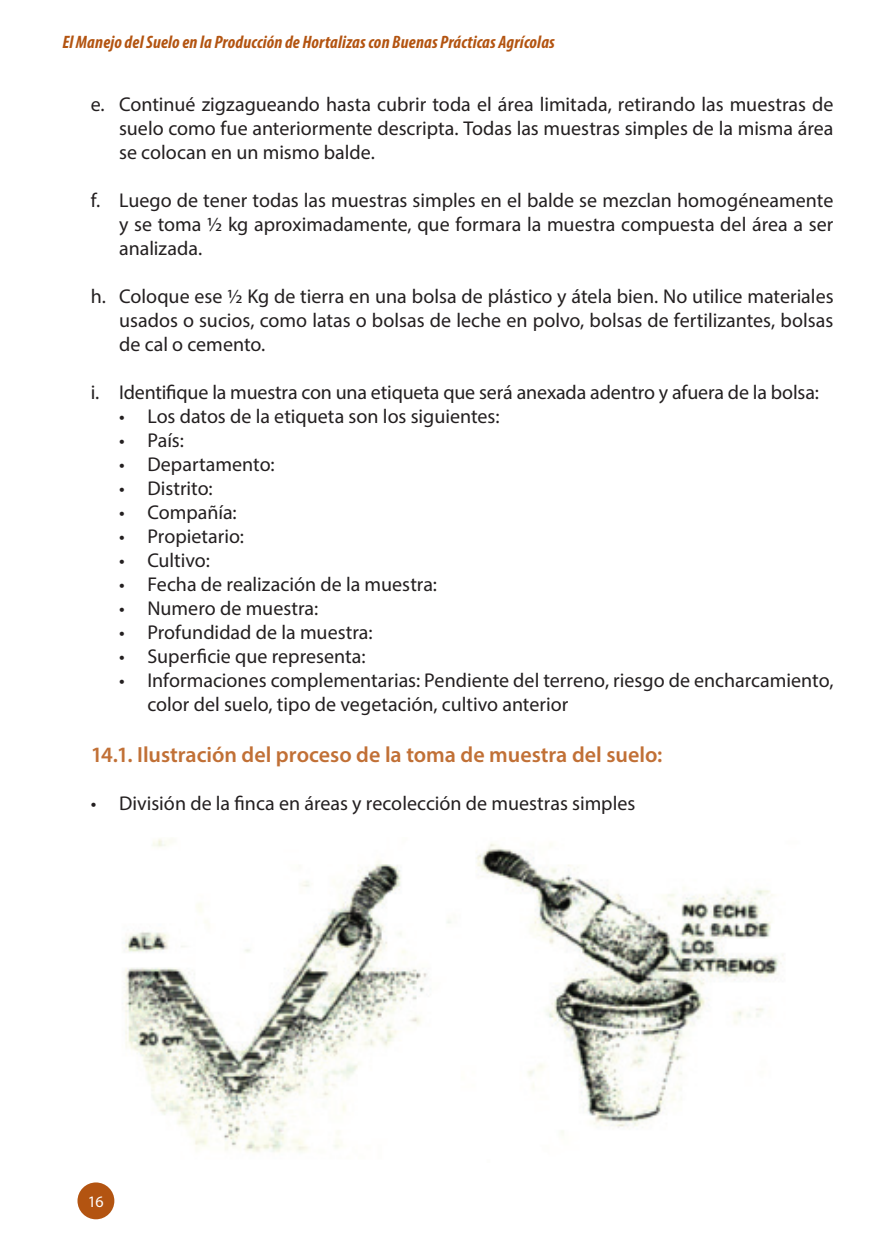
<style>
.page{position:relative;width:896px;height:1236px;background:#fff}
.page>*{position:absolute;margin:0;border:0;box-sizing:border-box;transform-origin:0 0}
.t1{font:600 22px "Myriad Pro";color:#c17036}
.t2{font:20px/24px "Myriad Pro";color:#231f20;text-align:justify}
.t3{font:italic 700 condensed 18px "Myriad Pro";letter-spacing:.01em;color:#b35411}
.t4{font:16px "Myriad Pro";color:#fff}
</style>
<div class="page">
<div style="left:77px;top:1182px;width:37px;height:37px;background:#b35411;border-radius:50%"></div>
<img style="left:122px;top:838px;width:663px;height:314px">
<p class="t3" style="left:62px;top:31px;width:494px">El Manejo del Suelo en la Producción de Hortalizas con Buenas Prácticas Agrícolas</p>
<p class="t2" style="left:119px;top:92px;width:716px;text-indent:-28px">e. Continué zigzagueando hasta cubrir toda el área limitada, retirando las muestras de suelo como fue anteriormente descripta. Todas las muestras simples de la misma área se colocan en un mismo balde.</p>
<p class="t2" style="left:119px;top:188px;width:716px;text-indent:-28px">f. Luego de tener todas las muestras simples en el balde se mezclan homogéneamente y se toma ½ kg aproximadamente, que formara la muestra compuesta del área a ser analizada.</p>
<p class="t2" style="left:119px;top:284px;width:716px;text-indent:-28px">h. Coloque ese ½ Kg de tierra en una bolsa de plástico y átela bien. No utilice materiales usados o sucios, como latas o bolsas de leche en polvo, bolsas de fertilizantes, bolsas de cal o cemento.</p>
<p class="t2" style="left:91px;top:380px;width:729px">i. Identifique la muestra con una etiqueta que será anexada adentro y afuera de la bolsa:</p>
<p class="t2" style="left:119px;top:404px;width:382px">• Los datos de la etiqueta son los siguientes:</p>
<p class="t2" style="left:119px;top:428px;width:66px">• País:</p>
<p class="t2" style="left:119px;top:452px;width:157px">• Departamento:</p>
<p class="t2" style="left:119px;top:476px;width:95px">• Distrito:</p>
<p class="t2" style="left:119px;top:500px;width:119px">• Compañía:</p>
<p class="t2" style="left:119px;top:524px;width:126px">• Propietario:</p>
<p class="t2" style="left:119px;top:548px;width:92px">• Cultivo:</p>
<p class="t2" style="left:119px;top:572px;width:319px">• Fecha de realización de la muestra:</p>
<p class="t2" style="left:119px;top:596px;width:201px">• Numero de muestra:</p>
<p class="t2" style="left:119px;top:620px;width:255px">• Profundidad de la muestra:</p>
<p class="t2" style="left:119px;top:644px;width:248px">• Superficie que representa:</p>
<p class="t2" style="left:147px;top:668px;width:687px;text-indent:-28px">• Informaciones complementarias: Pendiente del terreno, riesgo de encharcamiento, color del suelo, tipo de vegetación, cultivo anterior</p>
<p class="t1" style="left:91px;top:740px;width:573px">14.1. Ilustración del proceso de la toma de muestra del suelo:</p>
<p class="t2" style="left:91px;top:791px;width:546px">• División de la finca en áreas y recolección de muestras simples</p>
<p class="t4" style="left:88px;top:1191px;width:17px">16</p>
</div>
